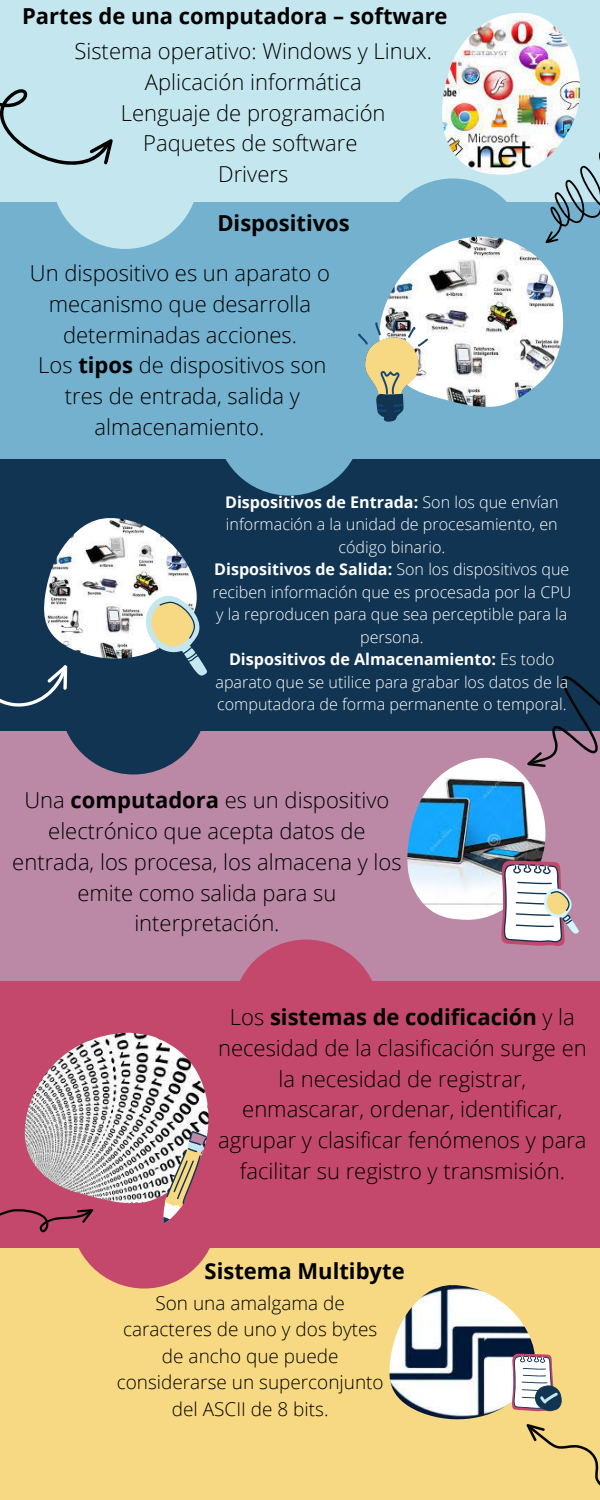
<style>
.page{position:relative;width:600px;height:1500px;background:#f8d983}
.page>*{position:absolute;margin:0;border:0;box-sizing:border-box;transform-origin:0 0}
.t1{font:300 22px/30.8px "Open Sans";color:#000;text-align:center}
.t2{font:700 22px "Open Sans";color:#000}
.t3{font:300 19px/26.5px "Open Sans";color:#000;text-align:center}
.t4{font:300 16.1px/22.5px "Open Sans";color:#fff;text-align:center}
.s1{font-weight:700}
</style>
<div class="page">
<div style="left:0;top:0;width:600px;height:244px;background:#c4e7ef"></div>
<div style="left:379px;top:178px;width:147px;height:147px;background:#73b1cf;border-radius:50%"></div>
<div style="left:0;top:731px;width:600px;height:262px;background:#bb89a6"></div>
<div style="left:0;top:456px;width:600px;height:275px;background:#103452"></div>
<div style="left:60px;top:628px;width:147px;height:147px;background:#103452;border-radius:50%"></div>
<div style="left:0;top:203px;width:600px;height:256px;background:#73b1cf"></div>
<div style="left:52px;top:102px;width:147px;height:147px;background:#c4e7ef;border-radius:50%"></div>
<div style="left:216px;top:349px;width:147px;height:147px;background:#73b1cf;border-radius:50%"></div>
<div style="left:71px;top:1142px;width:147px;height:147px;background:#c3486c;border-radius:50%"></div>
<div style="left:0;top:981px;width:600px;height:266px;background:#c3486c"></div>
<div style="left:233px;top:940px;width:147px;height:147px;background:#c3486c;border-radius:50%"></div>
<svg style="left:0;top:89px;width:113px;height:76px"></svg>
<img style="left:381px;top:236px;width:182px;height:171px">
<img style="left:358px;top:321px;width:70px;height:101px">
<img style="left:44px;top:518px;width:153px;height:141px">
<img style="left:407px;top:758px;width:139px;height:162px">
<svg style="left:542px;top:152px;width:58px;height:92px"></svg>
<svg style="left:144px;top:590px;width:63px;height:86px"></svg>
<svg style="left:501px;top:861px;width:78px;height:85px"></svg>
<img style="left:24px;top:1033px;width:185px;height:170px">
<svg style="left:163px;top:1131px;width:44px;height:92px"></svg>
<img style="left:389px;top:1285px;width:148px;height:134px">
<svg style="left:512px;top:1354px;width:50px;height:57px;background:#b8b1b0"></svg>
<svg style="left:0;top:620px;width:77px;height:87px"></svg>
<svg style="left:500px;top:676px;width:100px;height:124px"></svg>
<svg style="left:0;top:1209px;width:93px;height:23px"></svg>
<svg style="left:526px;top:1424px;width:74px;height:62px"></svg>
<img style="left:442px;top:13px;width:144px;height:162px">
<p class="t2" style="left:22px;top:0;width:427px">Partes de una computadora – software</p>
<p class="t1" style="left:74px;top:35px;width:359px">Sistema operativo: Windows y Linux.<br>Aplicación informática<br>Lenguaje de programación<br>Paquetes de software<br>Drivers</p>
<p class="t2" style="left:217px;top:207px;width:134px">Dispositivos</p>
<p class="t1" style="left:30px;top:257px;width:302px">Un dispositivo es un aparato o mecanismo que desarrolla determinadas acciones.<br>Los <span class="s1">tipos</span> de dispositivos son tres de entrada, salida y almacenamiento.</p>
<p class="t4" style="left:212px;top:490px;width:360px"><span class="s1">Dispositivos de Entrada:</span> Son los que envían información a la unidad de procesamiento, en código binario.<br><span class="s1">Dispositivos de Salida:</span> Son los dispositivos que reciben información que es procesada por la CPU y la reproducen para que sea perceptible para la persona.<br><span class="s1">Dispositivos de Almacenamiento:</span> Es todo aparato que se utilice para grabar los datos de la computadora de forma permanente o temporal.</p>
<p class="t1" style="left:12px;top:784px;width:391px">Una <span class="s1">computadora</span> es un dispositivo electrónico que acepta datos de entrada, los procesa, los almacena y los emite como salida para su interpretación.</p>
<p class="t1" style="left:218px;top:1001px;width:370px">Los <span class="s1">sistemas de codificación</span> y la necesidad de la clasificación surge en la necesidad de registrar, enmascarar, ordenar, identificar, agrupar y clasificar fenómenos y para facilitar su registro y transmisión.</p>
<p class="t2" style="left:205px;top:1256px;width:202px">Sistema Multibyte</p>
<p class="t3" style="left:117px;top:1289px;width:268px">Son una amalgama de caracteres de uno y dos bytes de ancho que puede considerarse un superconjunto del ASCII de 8 bits.</p>
</div>
